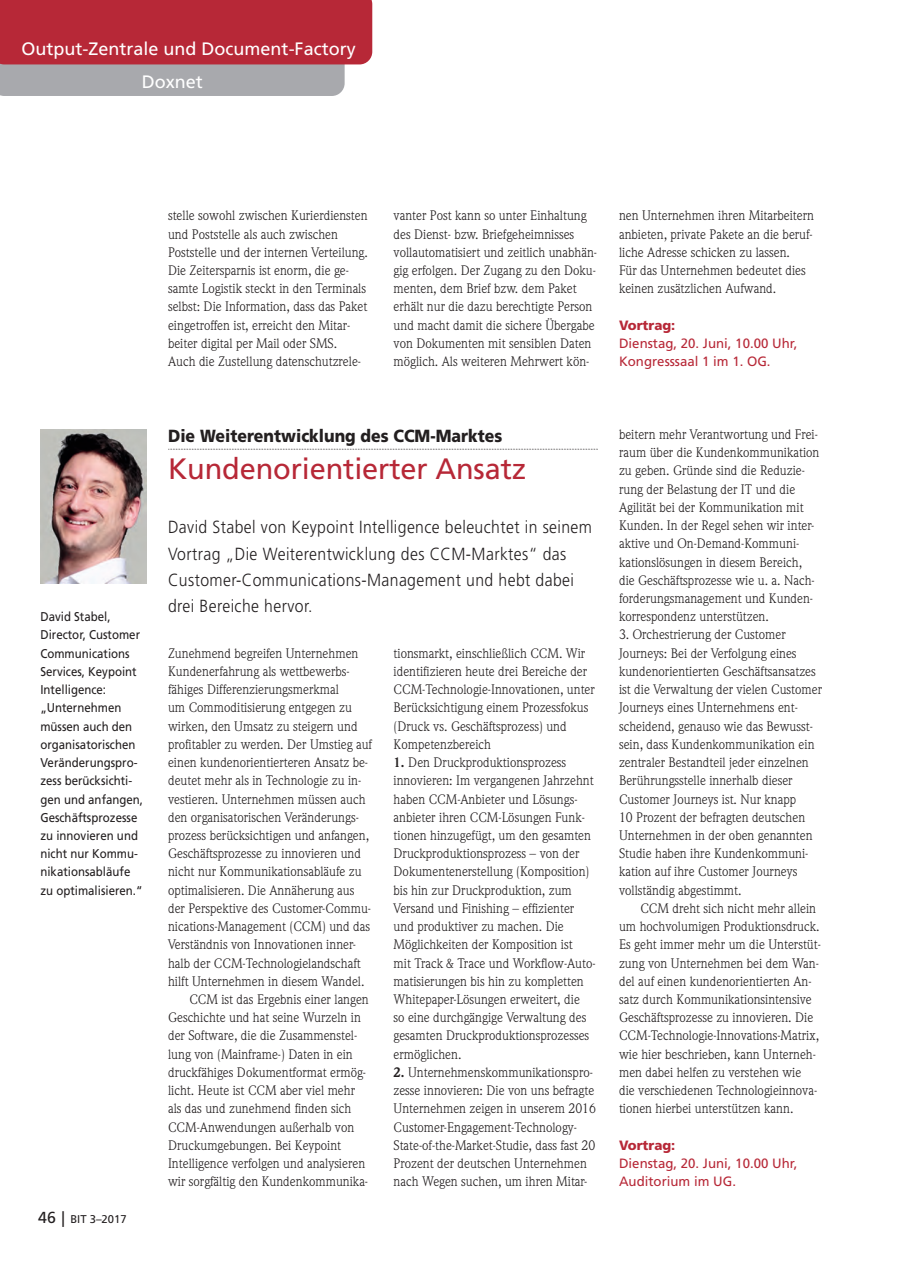
<style>
.page{position:relative;width:902px;height:1272px;background:#fff}
.page>*{position:absolute;margin:0;border:0;box-sizing:border-box;transform-origin:0 0}
.t1{font:29.55px "Frutiger";letter-spacing:-.005em;color:#b72837}
.t2{font:18px "Frutiger";color:#fff}
.t3{font:300 17.55px/26.2px "Frutiger";letter-spacing:.025em;color:#231f20;scale:.9 1}
.t4{font:900 17.55px "Frutiger";color:#231f20;scale:.9 1}
.t5{font:13.5px/18.1px "Weidemann";color:#231f20}
.t6{font:13.5px/18.1px "Frutiger";color:#b72837}
.t7{font:900 13.5px "Frutiger";color:#b72837}
.t8{font:12.75px/18.1px "Frutiger";color:#231f20;scale:.9 1}
.t9{font:11.25px "Frutiger";color:#231f20}
.s1{font-size:15.9px}
.s2{font-size:15.75px}
.s3{font-weight:700}
</style>
<div class="page">
<svg style="left:168px;top:449px;width:430px;height:1px"></svg>
<img style="left:40px;top:429px;width:107px;height:154px">
<svg style="left:0;top:0;width:372px;height:96px;background:#b4545f"></svg>
<h2 class="t2" style="left:21px;top:42px;width:336px">Output-Zentrale und Document-Factory</h2>
<h2 class="t2" style="left:142px;top:74px;width:63px">Doxnet</h2>
<p class="t8" style="left:40px;top:608px;width:116px">David Stabel,<br>Director, Customer<br>Communications<br>Services, Keypoint<br>Intelligence: „Unternehmen müssen auch den organisatorischen<br>Veränderungspro&shy;zess berücksichti&shy;gen und anfangen,<br>Geschäftsprozesse zu innovieren und nicht nur Kommu&shy;nikationsabläufe zu optimalisieren.“</p>
<p class="t9" style="left:38px;top:1214px;width:90px"><span class="s1">46</span> <span class="s2">|</span> BIT 3–2017</p>
<p class="t5" style="left:168px;top:208px;width:201px">stelle sowohl zwischen Kurierdiensten und Poststelle als auch zwischen Poststelle und der internen Verteilung.<br>Die Zeitersparnis ist enorm, die ge&shy;samte Logistik steckt in den Terminals selbst: Die Information, dass das Paket eingetroffen ist, erreicht den Mitar&shy;beiter digital per Mail oder SMS.<br>Auch die Zustellung datenschutzrele-</p>
<p class="t5" style="left:393px;top:208px;width:205px">vanter Post kann so unter Einhaltung des Dienst- bzw. Briefgeheimnisses vollautomatisiert und zeitlich unabhän&shy;gig erfolgen. Der Zugang zu den Doku&shy;menten, dem Brief bzw. dem Paket erhält nur die dazu berechtigte Person und macht damit die sichere Übergabe von Dokumenten mit sensiblen Daten möglich. Als weiteren Mehrwert kön-</p>
<p class="t5" style="left:619px;top:208px;width:196px">nen Unternehmen ihren Mitarbeitern anbieten, private Pakete an die beruf&shy;liche Adresse schicken zu lassen.<br>Für das Unternehmen bedeutet dies keinen zusätzlichen Aufwand.</p>
<p class="t7" style="left:619px;top:319px;width:58px">Vortrag:</p>
<p class="t6" style="left:619px;top:335px;width:180px">Dienstag, 20. Juni, 10.00 Uhr,<br>Kongresssaal 1 im 1. OG.</p>
<p class="t4" style="left:168px;top:429px;width:373px">Die Weiterentwicklung des CCM-Marktes</p>
<h1 class="t1" style="left:168px;top:456px;width:359px">Kundenorientierter Ansatz</h1>
<p class="t3" style="left:168px;top:515px;width:472px">David Stabel von Keypoint Intelligence beleuchtet in seinem Vortrag „Die Weiterentwicklung des CCM-Marktes“ das Customer-Communications-Management und hebt dabei drei Bereiche hervor.</p>
<p class="t5" style="left:168px;top:645px;width:192px">Zunehmend begreifen Unternehmen</p>
<p class="t5" style="left:168px;top:663px;width:183px">Kundenerfahrung als wettbewerbs-</p>
<p class="t5" style="left:168px;top:681px;width:172px">fähiges Differenzierungsmerkmal</p>
<p class="t5" style="left:168px;top:700px;width:185px">um Commoditisierung entgegen zu</p>
<p class="t5" style="left:168px;top:718px;width:191px">wirken, den Umsatz zu steigern und</p>
<p class="t5" style="left:168px;top:736px;width:205px">profitabler zu werden. Der Umstieg auf</p>
<p class="t5" style="left:168px;top:754px;width:201px">einen kundenorientierteren Ansatz be-</p>
<p class="t5" style="left:168px;top:772px;width:195px">deutet mehr als in Technologie zu in-</p>
<p class="t5" style="left:168px;top:791px;width:199px">vestieren. Unternehmen müssen auch</p>
<p class="t5" style="left:168px;top:809px;width:192px">den organisatorischen Veränderungs-</p>
<p class="t5" style="left:168px;top:827px;width:203px">prozess berücksichtigen und anfangen,</p>
<p class="t5" style="left:168px;top:845px;width:194px">Geschäftsprozesse zu innovieren und</p>
<p class="t5" style="left:168px;top:863px;width:195px">nicht nur Kommunikationsabläufe zu</p>
<p class="t5" style="left:168px;top:882px;width:188px">optimalisieren. Die Annäherung aus</p>
<p class="t5" style="left:168px;top:900px;width:204px">der Perspektive des Customer-Commu-</p>
<p class="t5" style="left:168px;top:918px;width:203px">nications-Management (CCM) und das</p>
<p class="t5" style="left:168px;top:936px;width:189px">Verständnis von Innovationen inner-</p>
<p class="t5" style="left:168px;top:955px;width:194px">halb der CCM-Technologielandschaft</p>
<p class="t5" style="left:168px;top:973px;width:198px">hilft Unternehmen in diesem Wandel.</p>
<p class="t5" style="left:189px;top:991px;width:181px">CCM ist das Ergebnis einer langen</p>
<p class="t5" style="left:168px;top:1009px;width:194px">Geschichte und hat seine Wurzeln in</p>
<p class="t5" style="left:168px;top:1027px;width:191px">der Software, die die Zusammenstel-</p>
<p class="t5" style="left:168px;top:1046px;width:186px">lung von (Mainframe-) Daten in ein</p>
<p class="t5" style="left:168px;top:1064px;width:199px">druckfähiges Dokumentformat ermög-</p>
<p class="t5" style="left:168px;top:1082px;width:188px">licht. Heute ist CCM aber viel mehr</p>
<p class="t5" style="left:168px;top:1100px;width:185px">als das und zunehmend finden sich</p>
<p class="t5" style="left:168px;top:1118px;width:188px">CCM-Anwendungen außerhalb von</p>
<p class="t5" style="left:168px;top:1137px;width:175px">Druckumgebungen. Bei Keypoint</p>
<p class="t5" style="left:168px;top:1155px;width:199px">Intelligence verfolgen und analysieren</p>
<p class="t5" style="left:168px;top:1173px;width:201px">wir sorgfältig den Kundenkommunika-</p>
<p class="t5" style="left:393px;top:645px;width:203px">tionsmarkt, einschließlich CCM. Wir identifizieren heute drei Bereiche der CCM-Technologie-Innovationen, unter Berücksichtigung einem Prozessfokus (Druck vs. Geschäftsprozess) und Kompetenzbereich</p>
<p class="t5" style="left:393px;top:754px;width:203px"><span class="s3">1.</span> Den Druckproduktionsprozess innovieren: Im vergangenen Jahrzehnt haben CCM-Anbieter und Lösungs&shy;anbieter ihren CCM-Lösungen Funk&shy;tionen hinzugefügt, um den gesamten Druckproduktionsprozess – von der Dokumentenerstellung (Komposition) bis hin zur Druckproduktion, zum Versand und Finishing – effizienter und produktiver zu machen. Die Möglichkeiten der Komposition ist<br>mit Track &amp; Trace und Workflow-Auto&shy;matisierungen bis hin zu kompletten Whitepaper-Lösungen erweitert, die<br>so eine durchgängige Verwaltung des gesamten Druckproduktionsprozesses ermöglichen.</p>
<p class="t5" style="left:393px;top:1064px;width:204px"><span class="s3">2.</span> Unternehmenskommunikationspro&shy;zesse innovieren: Die von uns befragte Unternehmen zeigen in unserem 2016<br>Customer-Engagement-Technology-State-of-the-Market-Studie, dass fast 20<br>Prozent der deutschen Unternehmen nach Wegen suchen, um ihren Mitar-</p>
<p class="t5" style="left:619px;top:426px;width:202px">beitern mehr Verantwortung und Frei&shy;raum über die Kundenkommunikation zu geben. Gründe sind die Reduzie&shy;rung der Belastung der IT und die Agilität bei der Kommunikation mit Kunden. In der Regel sehen wir inter&shy;aktive und On-Demand-Kommuni&shy;kationslösungen in diesem Bereich, die Geschäftsprozesse wie u. a. Nach&shy;forderungsmanagement und Kunden&shy;korrespondenz unterstützen.</p>
<p class="t5" style="left:619px;top:627px;width:204px">3. Orchestrierung der Customer Journeys: Bei der Verfolgung eines kundenorientierten Geschäftsansatzes ist die Verwaltung der vielen Customer Journeys eines Unternehmens ent&shy;scheidend, genauso wie das Bewusst&shy;sein, dass Kundenkommunikation ein zentraler Bestandteil jeder einzelnen Berührungsstelle innerhalb dieser Customer Journeys ist. Nur knapp<br>10 Prozent der befragten deutschen Unternehmen in der oben genannten Studie haben ihre Kundenkommuni&shy;kation auf ihre Customer Journeys vollständig abgestimmt.</p>
<p class="t5" style="left:619px;top:900px;width:203px;text-indent:21px">CCM dreht sich nicht mehr allein um hochvolumigen Produktionsdruck.<br>Es geht immer mehr um die Unterstüt&shy;zung von Unternehmen bei dem Wan&shy;del auf einen kundenorientierten An&shy;satz durch Kommunikationsintensive Geschäftsprozesse zu innovieren. Die CCM-Technologie-Innovations-Matrix, wie hier beschrieben, kann Unterneh&shy;men dabei helfen zu verstehen wie<br>die verschiedenen Technologieinnova&shy;tionen hierbei unterstützen kann.</p>
<p class="t7" style="left:619px;top:1139px;width:58px">Vortrag:</p>
<p class="t6" style="left:619px;top:1155px;width:180px">Dienstag, 20. Juni, 10.00 Uhr,<br>Auditorium im UG.</p>
</div>
